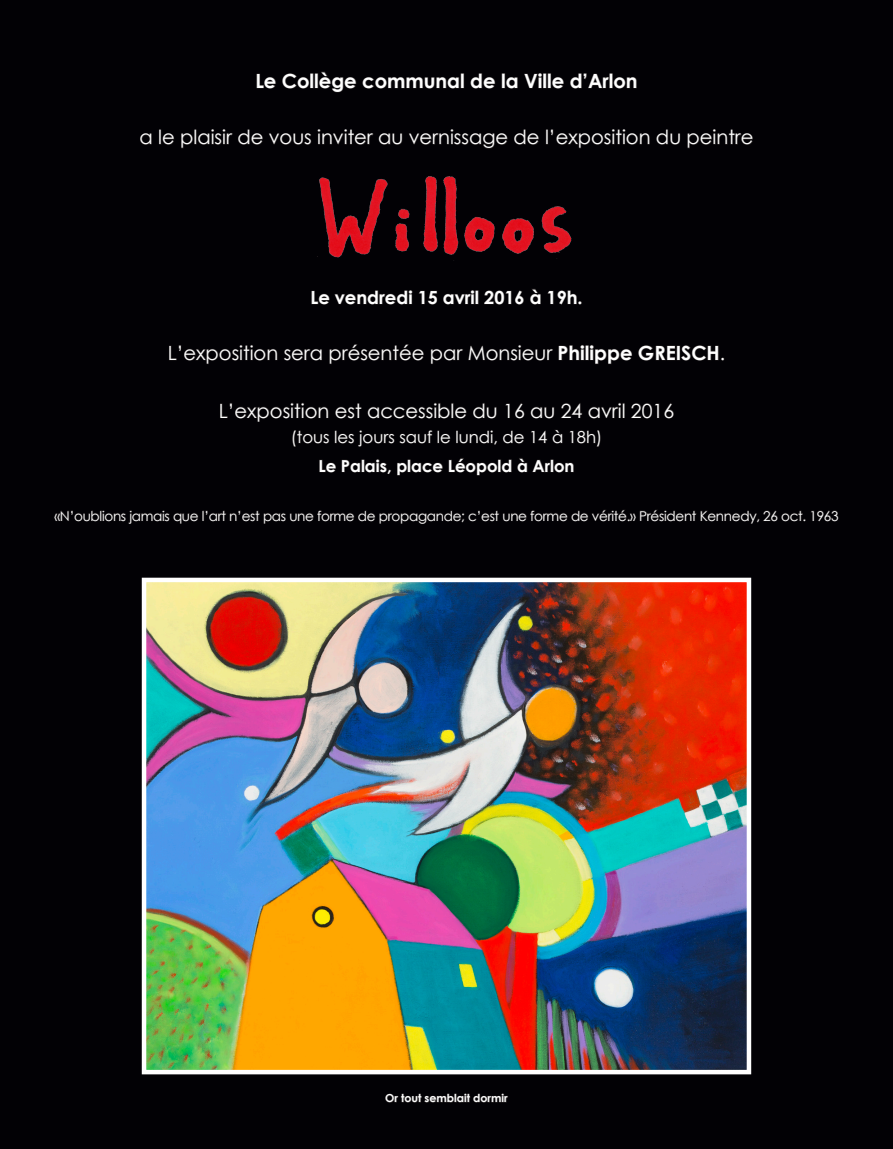
<style>
.page{position:relative;width:893px;height:1149px;background:#fff}
.page>*{position:absolute;margin:0;border:0;box-sizing:border-box;transform-origin:0 0}
.t1{font:19.5px "Century Gothic";color:#fff}
.t2{font:700 19.5px "Century Gothic";color:#fff}
.t3{font:700 18px "Century Gothic";color:#fff}
.t4{font:16.5px "Century Gothic";color:#fff}
.t5{font:700 16.5px "Century Gothic";color:#fff}
.t6{font:13.5px "Century Gothic";letter-spacing:-.02em;color:#fff}
.t7{font:700 11.1px "Century Gothic";color:#fff}
.s1{font-weight:700}
</style>
<div class="page">
<div style="left:0;top:0;width:893px;height:1148px;background:#020105"></div>
<svg style="left:311px;top:290px;width:101px;height:14px"></svg>
<svg style="left:419px;top:290px;width:18px;height:14px"></svg>
<svg style="left:443px;top:290px;width:35px;height:14px"></svg>
<svg style="left:484px;top:290px;width:40px;height:14px"></svg>
<svg style="left:530px;top:289px;width:11px;height:15px"></svg>
<svg style="left:547px;top:290px;width:35px;height:15px"></svg>
<svg style="left:169px;top:345px;width:108px;height:19px"></svg>
<svg style="left:284px;top:349px;width:38px;height:11px"></svg>
<svg style="left:330px;top:344px;width:94px;height:20px"></svg>
<svg style="left:431px;top:345px;width:122px;height:19px"></svg>
<svg style="left:559px;top:345px;width:73px;height:19px"></svg>
<svg style="left:638px;top:345px;width:37px;height:15px"></svg>
<div style="left:677px;top:345px;width:3px;height:15px;border:1px solid #231f20"></div>
<svg style="left:681px;top:345px;width:43px;height:15px"></svg>
<svg style="left:220px;top:402px;width:108px;height:20px"></svg>
<svg style="left:335px;top:403px;width:27px;height:15px"></svg>
<svg style="left:368px;top:402px;width:99px;height:16px"></svg>
<svg style="left:473px;top:403px;width:24px;height:15px"></svg>
<svg style="left:505px;top:403px;width:19px;height:15px"></svg>
<svg style="left:531px;top:406px;width:23px;height:12px"></svg>
<svg style="left:561px;top:403px;width:21px;height:15px"></svg>
<svg style="left:588px;top:402px;width:36px;height:16px"></svg>
<svg style="left:631px;top:403px;width:43px;height:15px"></svg>
<svg style="left:292px;top:430px;width:140px;height:17px"></svg>
<svg style="left:438px;top:430px;width:12px;height:13px"></svg>
<svg style="left:456px;top:430px;width:41px;height:15px"></svg>
<svg style="left:503px;top:430px;width:21px;height:13px"></svg>
<svg style="left:531px;top:429px;width:31px;height:14px"></svg>
<svg style="left:570px;top:430px;width:31px;height:17px"></svg>
<svg style="left:319px;top:459px;width:17px;height:13px"></svg>
<svg style="left:342px;top:459px;width:49px;height:15px"></svg>
<svg style="left:397px;top:459px;width:46px;height:16px"></svg>
<svg style="left:449px;top:458px;width:125px;height:17px"></svg>
<svg style="left:54px;top:509px;width:784px;height:15px"></svg>
<svg style="left:257px;top:73px;width:19px;height:16px"></svg>
<svg style="left:282px;top:73px;width:27px;height:16px"></svg>
<div style="left:310px;top:73px;width:3px;height:15px;border:1px solid #231f20"></div>
<div style="left:315px;top:73px;width:3px;height:15px;border:1px solid #231f20"></div>
<svg style="left:319px;top:71px;width:37px;height:21px"></svg>
<svg style="left:363px;top:77px;width:96px;height:12px"></svg>
<div style="left:461px;top:73px;width:3px;height:15px;border:1px solid #231f20"></div>
<svg style="left:471px;top:73px;width:24px;height:16px"></svg>
<div style="left:502px;top:73px;width:3px;height:15px;border:1px solid #231f20"></div>
<svg style="left:506px;top:77px;width:12px;height:12px"></svg>
<svg style="left:524px;top:73px;width:18px;height:16px"></svg>
<div style="left:543px;top:73px;width:3px;height:15px;border:1px solid #231f20"></div>
<div style="left:548px;top:73px;width:3px;height:15px;border:1px solid #231f20"></div>
<svg style="left:552px;top:77px;width:12px;height:12px"></svg>
<svg style="left:570px;top:73px;width:67px;height:16px"></svg>
<svg style="left:140px;top:133px;width:12px;height:12px"></svg>
<svg style="left:159px;top:130px;width:15px;height:15px"></svg>
<svg style="left:181px;top:129px;width:82px;height:19px"></svg>
<svg style="left:269px;top:133px;width:43px;height:12px"></svg>
<svg style="left:318px;top:129px;width:84px;height:16px"></svg>
<svg style="left:409px;top:129px;width:99px;height:20px"></svg>
<svg style="left:514px;top:129px;width:25px;height:16px"></svg>
<svg style="left:546px;top:129px;width:104px;height:19px"></svg>
<svg style="left:656px;top:129px;width:24px;height:16px"></svg>
<svg style="left:688px;top:129px;width:65px;height:19px"></svg>
<img style="left:317px;top:176px;width:255px;height:85px">
<img style="left:147px;top:582px;width:599px;height:486px">
<div style="left:142px;top:577px;width:609px;height:496px;border:4px solid #fff"></div>
<svg style="left:385px;top:1093px;width:123px;height:9px"></svg>
<p class="t2" style="left:255px;top:66px;width:384px">Le Collège communal de la Ville d’Arlon</p>
<p class="t1" style="left:139px;top:123px;width:615px">a le plaisir de vous inviter au vernissage de l’exposition du peintre</p>
<p class="t3" style="left:310px;top:284px;width:274px">Le vendredi 15 avril 2016 à 19h.</p>
<p class="t1" style="left:168px;top:339px;width:559px">L’exposition sera présentée par Monsieur <span class="s1">Philippe GREISCH</span>.</p>
<p class="t1" style="left:219px;top:397px;width:457px">L’exposition est accessible du 16 au 24 avril 2016</p>
<p class="t4" style="left:291px;top:425px;width:313px">(tous les jours sauf le lundi, de 14 à 18h)</p>
<p class="t5" style="left:318px;top:453px;width:258px">Le Palais, place Léopold à Arlon</p>
<p class="t6" style="left:54px;top:506px;width:786px">«N’oublions jamais que l’art n’est pas une forme de propagande; c’est une forme de vérité.» Président Kennedy, 26 oct. 1963</p>
<p class="t7" style="left:385px;top:1089px;width:124px">Or tout semblait dormir</p>
</div>
